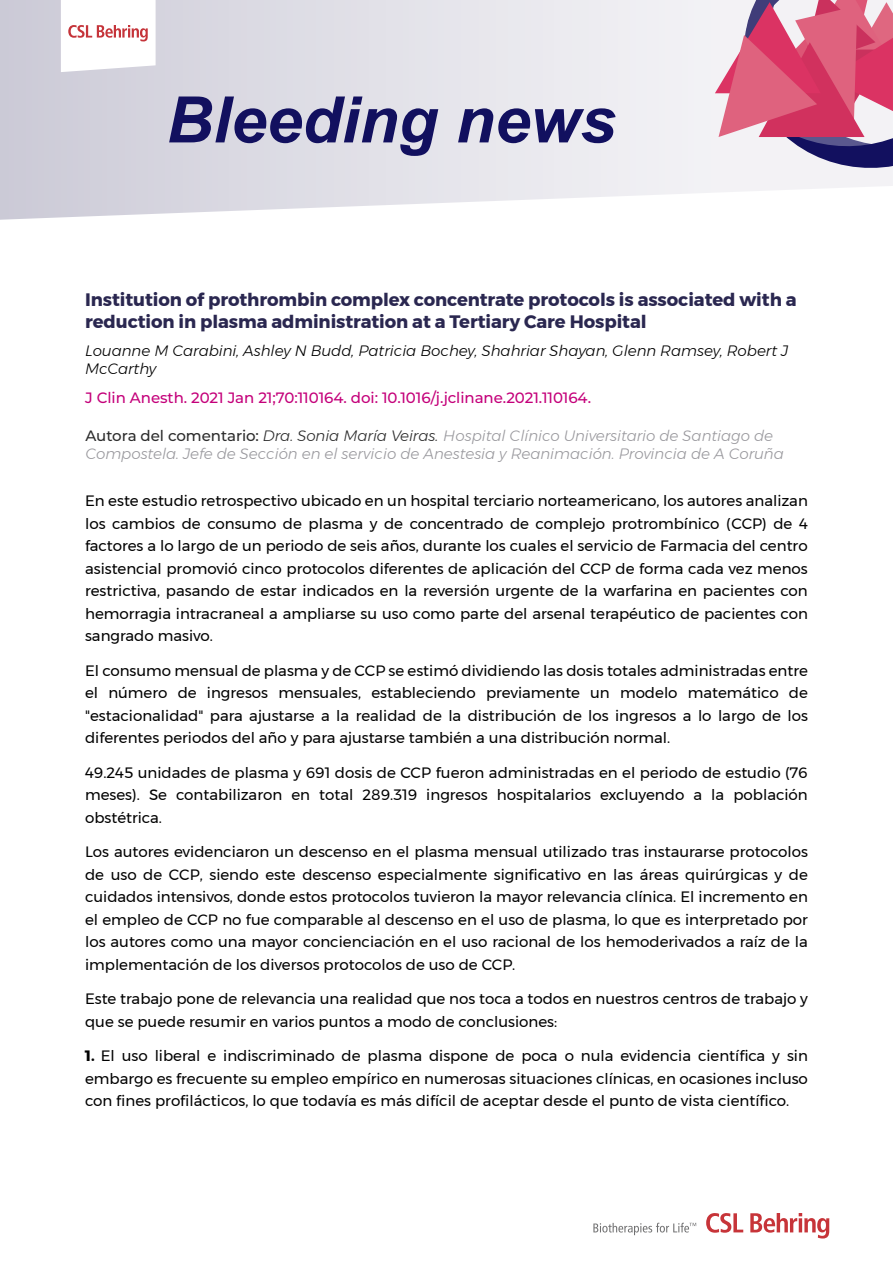
<style>
.page{position:relative;width:893px;height:1263px;background:#fff}
.page>*{position:absolute;margin:0;border:0;box-sizing:border-box;transform-origin:0 0}
.t1{font:700 18px/21.6px "Montserrat";letter-spacing:-.005em;color:#2a2750}
.t2{font:15px/22.5px "Montserrat";color:#000;text-align:justify}
.t3{font:italic 300 15px/18px "Montserrat";letter-spacing:-.005em;color:#9a999e}
.t4{font:italic 300 15px/18px "Montserrat";letter-spacing:-.005em;color:#000}
.t5{font:500 15px "Montserrat";letter-spacing:-.005em;color:#c4007a}
.s1{font-weight:500;font-style:normal;color:#2c2c2c}
.s2{color:#2c2c2c}
.s3{font-weight:700}
</style>
<div class="page">
<svg style="left:593px;top:1223px;width:103px;height:12px"></svg>
<svg style="left:706px;top:1213px;width:37px;height:20px"></svg>
<svg style="left:750px;top:1213px;width:79px;height:26px"></svg>
<svg style="left:0;top:0;width:892px;height:220px"></svg>
<svg style="left:715px;top:0;width:177px;height:179px"></svg>
<svg style="left:169px;top:97px;width:269px;height:59px;background:#9391b3"></svg>
<svg style="left:458px;top:108px;width:157px;height:35px;background:#7977a3"></svg>
<svg style="left:61px;top:0;width:95px;height:72px"></svg>
<p class="t1" style="left:85px;top:289px;width:713px">Institution of prothrombin complex concentrate protocols is associated with a reduction in plasma administration at a Tertiary Care Hospital</p>
<p class="t4" style="left:85px;top:342px;width:704px">Louanne M Carabini, Ashley N Budd, Patricia Bochey, Shahriar Shayan, Glenn Ramsey, Robert J<br>McCarthy</p>
<p class="t5" style="left:85px;top:388px;width:507px">J Clin Anesth. 2021 Jan 21;70:110164. doi: 10.1016/j.jclinane.2021.110164.</p>
<p class="t3" style="left:85px;top:426px;width:700px"><span class="s1">Autora del comentario:</span> <span class="s2">Dra. Sonia María Veiras.</span> Hospital Clínico Universitario de Santiago de<br>Compostela. Jefe de Sección en el servicio de Anestesia y Reanimación. Provincia de A Coruña</p>
<p class="t2" style="left:85px;top:490px;width:724px">En este estudio retrospectivo ubicado en un hospital terciario norteamericano, los autores analizan los cambios de consumo de plasma y de concentrado de complejo protrombínico (CCP) de 4 factores a lo largo de un periodo de seis años, durante los cuales el servicio de Farmacia del centro asistencial promovió cinco protocolos diferentes de aplicación del CCP de forma cada vez menos restrictiva, pasando de estar indicados en la reversión urgente de la warfarina en pacientes con hemorragia intracraneal a ampliarse su uso como parte del arsenal terapéutico de pacientes con sangrado masivo.</p>
<p class="t2" style="left:85px;top:659px;width:724px">El consumo mensual de plasma y de CCP se estimó dividiendo las dosis totales administradas entre el número de ingresos mensuales, estableciendo previamente un modelo matemático de "estacionalidad" para ajustarse a la realidad de la distribución de los ingresos a lo largo de los diferentes periodos del año y para ajustarse también a una distribución normal.</p>
<p class="t2" style="left:85px;top:761px;width:724px">49.245 unidades de plasma y 691 dosis de CCP fueron administradas en el periodo de estudio (76 meses). Se contabilizaron en total 289.319 ingresos hospitalarios excluyendo a la población obstétrica.</p>
<p class="t2" style="left:85px;top:841px;width:724px">Los autores evidenciaron un descenso en el plasma mensual utilizado tras instaurarse protocolos de uso de CCP, siendo este descenso especialmente significativo en las áreas quirúrgicas y de cuidados intensivos, donde estos protocolos tuvieron la mayor relevancia clínica. El incremento en el empleo de CCP no fue comparable al descenso en el uso de plasma, lo que es interpretado por los autores como una mayor concienciación en el uso racional de los hemoderivados a raíz de la implementación de los diversos protocolos de uso de CCP.</p>
<p class="t2" style="left:85px;top:988px;width:724px">Este trabajo pone de relevancia una realidad que nos toca a todos en nuestros centros de trabajo y que se puede resumir en varios puntos a modo de conclusiones:</p>
<p class="t2" style="left:85px;top:1045px;width:724px"><span class="s3">1.</span> El uso liberal e indiscriminado de plasma dispone de poca o nula evidencia científica y sin embargo es frecuente su empleo empírico en numerosas situaciones clínicas, en ocasiones incluso con fines profilácticos, lo que todavía es más difícil de aceptar desde el punto de vista científico.</p>
</div>
